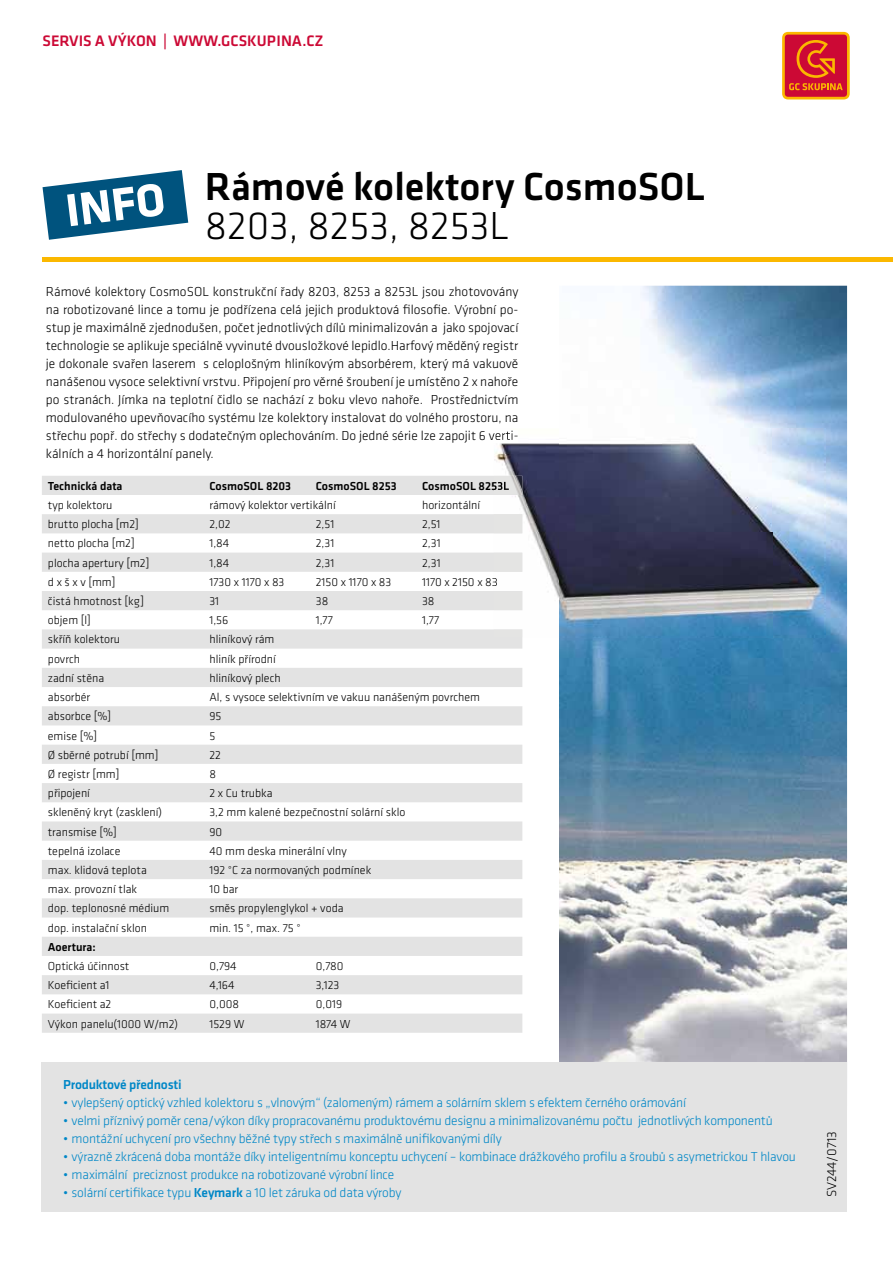
<style>
.page{position:relative;width:893px;height:1263px;background:#fff}
.page>*{position:absolute;margin:0;border:0;box-sizing:border-box;transform-origin:0 0}
.t1{font:700 45px "GC Klavika Head";color:#fff}
.t2{font:500 40.5px "GC Klavika";color:#000}
.t3{font:300 40.5px "GC Klavika";color:#000}
.t4{font:500 15px "GC Klavika Head";color:#cc0935}
.t5{font:300 13.5px/18px "GC Klavika";color:#000;text-align:justify}
.t6{font:300 13.5px "GC Klavika";letter-spacing:-.015em;color:#0087c7}
.t7{font:500 13.5px "GC Klavika";letter-spacing:-.015em;color:#0087c7}
.t8{font:300 12px "GC Klavika";color:#000}
.t9{font:500 12px "GC Klavika";color:#000}
.s1{font-weight:500}
</style>
<div class="page">
<svg style="left:782px;top:32px;width:68px;height:67px"></svg>
<div style="left:785px;top:35px;width:62px;height:62px;background:#cc0935;border-radius:3px"></div>
<svg style="left:789px;top:40px;width:54px;height:50px"></svg>
<div style="left:43px;top:257px;width:850px;height:5px;background:#fbb800"></div>
<img style="left:640px;top:286px;width:207px;height:160px">
<img style="left:800px;top:446px;width:47px;height:616px">
<img style="left:559px;top:637px;width:241px;height:425px">
<div style="left:42px;top:1062px;width:805px;height:150px;background:#e3e3e3"></div>
<svg style="left:42px;top:476px;width:480px;height:557px;fill:#e8e8e8"></svg>
<img style="left:494px;top:428px;width:332px;height:209px">
<img style="left:494px;top:476px;width:28px;height:161px">
<img style="left:494px;top:482px;width:15px;height:8px">
<svg style="left:494px;top:578px;width:3px;height:8px"></svg>
<img style="left:494px;top:430px;width:23px;height:13px">
<svg style="left:43px;top:170px;width:145px;height:70px"></svg>
<p class="t4" style="left:43px;top:30px;width:283px">SERVIS A VÝKON | WWW.GCSKUPINA.CZ</p>
<h1 class="t1" style="left:62px;top:177px;width:101px;rotate:-7deg">INFO</h1>
<h2 class="t2" style="left:205px;top:160px;width:502px">Rámové kolektory CosmoSOL</h2>
<h2 class="t3" style="left:205px;top:202px;width:306px">8203, 8253, 8253L</h2>
<p class="t5" style="left:46px;top:282px;width:474px">Rámové kolektory CosmoSOL konstrukční řady 8203, 8253 a 8253L jsou zhotovovány na robotizované lince a tomu je podřízena celá jejich produktová filosofie. Výrobní po&shy;stup je maximálně zjednodušen, počet jednotlivých dílů minimalizován a jako spojovací technologie se aplikuje speciálně vyvinuté dvousložkové lepidlo.Harfový měděný registr je dokonale svařen laserem s celoplošným hliníkovým absorbérem, který má vakuově nanášenou vysoce selektivní vrstvu. Připojení pro věrné šroubení je umístěno 2 x nahoře po stranách. Jímka na teplotní čidlo se nachází z boku vlevo nahoře. Prostřednictvím modulovaného upevňovacího systému lze kolektory instalovat do volného prostoru, na střechu popř. do střechy s dodatečným oplechováním. Do jedné série lze zapojit 6 verti&shy;kálních a 4 horizontální panely.</p>
<p class="t9" style="left:48px;top:478px;width:76px">Technická data</p>
<p class="t9" style="left:209px;top:478px;width:83px">CosmoSOL 8203</p>
<p class="t9" style="left:316px;top:478px;width:83px">CosmoSOL 8253</p>
<p class="t9" style="left:422px;top:478px;width:89px">CosmoSOL 8253L</p>
<p class="t8" style="left:48px;top:498px;width:66px">typ kolektoru</p>
<p class="t8" style="left:209px;top:498px;width:128px">rámový kolektor vertikální</p>
<p class="t8" style="left:422px;top:498px;width:60px">horizontální</p>
<p class="t8" style="left:48px;top:517px;width:93px">brutto plocha [m2]</p>
<p class="t8" style="left:209px;top:517px;width:23px">2,02</p>
<p class="t8" style="left:316px;top:517px;width:20px">2,51</p>
<p class="t8" style="left:422px;top:517px;width:20px">2,51</p>
<p class="t8" style="left:48px;top:536px;width:88px">netto plocha [m2]</p>
<p class="t8" style="left:209px;top:536px;width:21px">1,84</p>
<p class="t8" style="left:316px;top:536px;width:20px">2,31</p>
<p class="t8" style="left:422px;top:536px;width:20px">2,31</p>
<p class="t8" style="left:48px;top:555px;width:103px">plocha apertury [m2]</p>
<p class="t8" style="left:209px;top:555px;width:21px">1,84</p>
<p class="t8" style="left:316px;top:555px;width:20px">2,31</p>
<p class="t8" style="left:422px;top:555px;width:20px">2,31</p>
<p class="t8" style="left:48px;top:575px;width:69px">d x š x v [mm]</p>
<p class="t8" style="left:209px;top:575px;width:77px">1730 x 1170 x 83</p>
<p class="t8" style="left:316px;top:575px;width:77px">2150 x 1170 x 83</p>
<p class="t8" style="left:422px;top:575px;width:77px">1170 x 2150 x 83</p>
<p class="t8" style="left:48px;top:594px;width:98px">čistá hmotnost [kg]</p>
<p class="t8" style="left:209px;top:594px;width:11px">31</p>
<p class="t8" style="left:316px;top:594px;width:14px">38</p>
<p class="t8" style="left:422px;top:594px;width:14px">38</p>
<p class="t8" style="left:48px;top:613px;width:45px">objem [l]</p>
<p class="t8" style="left:209px;top:613px;width:20px">1,56</p>
<p class="t8" style="left:316px;top:613px;width:19px">1,77</p>
<p class="t8" style="left:422px;top:613px;width:19px">1,77</p>
<p class="t8" style="left:48px;top:632px;width:74px">skříň kolektoru</p>
<p class="t8" style="left:209px;top:632px;width:66px">hliníkový rám</p>
<p class="t8" style="left:48px;top:651px;width:34px">povrch</p>
<p class="t8" style="left:209px;top:651px;width:68px">hliník přírodní</p>
<p class="t8" style="left:48px;top:671px;width:58px">zadní stěna</p>
<p class="t8" style="left:209px;top:671px;width:73px">hliníkový plech</p>
<p class="t8" style="left:48px;top:690px;width:44px">absorbér</p>
<p class="t8" style="left:209px;top:690px;width:272px">Al, s vysoce selektivním ve vakuu nanášeným povrchem</p>
<p class="t8" style="left:48px;top:709px;width:65px">absorbce [%]</p>
<p class="t8" style="left:209px;top:709px;width:14px">95</p>
<p class="t8" style="left:48px;top:728px;width:51px">emise [%]</p>
<p class="t8" style="left:209px;top:728px;width:7px">5</p>
<p class="t8" style="left:48px;top:747px;width:112px">Ø sběrné potrubí [mm]</p>
<p class="t8" style="left:209px;top:747px;width:13px">22</p>
<p class="t8" style="left:48px;top:767px;width:73px">Ø registr [mm]</p>
<p class="t8" style="left:209px;top:767px;width:8px">8</p>
<p class="t8" style="left:48px;top:786px;width:44px">připojení</p>
<p class="t8" style="left:209px;top:786px;width:65px">2 x Cu trubka</p>
<p class="t8" style="left:48px;top:805px;width:116px">skleněný kryt (zasklení)</p>
<p class="t8" style="left:209px;top:805px;width:197px">3,2 mm kalené bezpečnostní solární sklo</p>
<p class="t8" style="left:48px;top:824px;width:70px">transmise [%]</p>
<p class="t8" style="left:209px;top:824px;width:14px">90</p>
<p class="t8" style="left:48px;top:843px;width:74px">tepelná izolace</p>
<p class="t8" style="left:209px;top:843px;width:139px">40 mm deska minerální vlny</p>
<p class="t8" style="left:48px;top:863px;width:100px">max. klidová teplota</p>
<p class="t8" style="left:209px;top:863px;width:163px">192 °C za normovaných podmínek</p>
<p class="t8" style="left:48px;top:882px;width:91px">max. provozní tlak</p>
<p class="t8" style="left:209px;top:882px;width:30px">10 bar</p>
<p class="t8" style="left:48px;top:901px;width:123px">dop. teplonosné médium</p>
<p class="t8" style="left:209px;top:901px;width:136px">směs propylenglykol + voda</p>
<p class="t8" style="left:48px;top:920px;width:101px">dop. instalační sklon</p>
<p class="t8" style="left:209px;top:920px;width:93px">min. 15 °, max. 75 °</p>
<p class="t9" style="left:48px;top:939px;width:49px">Aoertura:</p>
<p class="t8" style="left:48px;top:959px;width:83px">Optická účinnost</p>
<p class="t8" style="left:209px;top:959px;width:29px">0,794</p>
<p class="t8" style="left:316px;top:959px;width:29px">0,780</p>
<p class="t8" style="left:48px;top:978px;width:63px">Koeficient a1</p>
<p class="t8" style="left:209px;top:978px;width:27px">4,164</p>
<p class="t8" style="left:316px;top:978px;width:25px">3,123</p>
<p class="t8" style="left:48px;top:997px;width:65px">Koeficient a2</p>
<p class="t8" style="left:209px;top:997px;width:31px">0,008</p>
<p class="t8" style="left:316px;top:997px;width:28px">0,019</p>
<p class="t8" style="left:48px;top:1016px;width:132px">Výkon panelu(1000 W/m2)</p>
<p class="t8" style="left:209px;top:1016px;width:37px">1529 W</p>
<p class="t8" style="left:316px;top:1016px;width:36px">1874 W</p>
<p class="t7" style="left:63px;top:1075px;width:120px">Produktové přednosti</p>
<p class="t6" style="left:63px;top:1094px;width:624px">• vylepšený optický vzhled kolektoru s „vlnovým“ (zalomeným) rámem a solárním sklem s efektem černého orámování</p>
<p class="t6" style="left:63px;top:1112px;width:711px">• velmi příznivý poměr cena/výkon díky propracovanému produktovému designu a minimalizovanému počtu jednotlivých komponentů</p>
<p class="t6" style="left:63px;top:1130px;width:440px">• montážní uchycení pro všechny běžné typy střech s maximálně unifikovanými díly</p>
<p class="t6" style="left:63px;top:1148px;width:734px">• výrazně zkrácená doba montáže díky inteligentnímu konceptu uchycení – kombinace drážkového profilu a šroubů s asymetrickou T hlavou</p>
<p class="t6" style="left:63px;top:1166px;width:333px">• maximální preciznost produkce na robotizované výrobní lince</p>
<p class="t6" style="left:63px;top:1184px;width:340px">• solární certifikace typu <span class="s1">Keymark</span> a 10 let záruka od data výroby</p>
<p class="t5" style="left:822px;top:1197px;width:67px;rotate:-90deg">SV244/0713</p>
</div>
